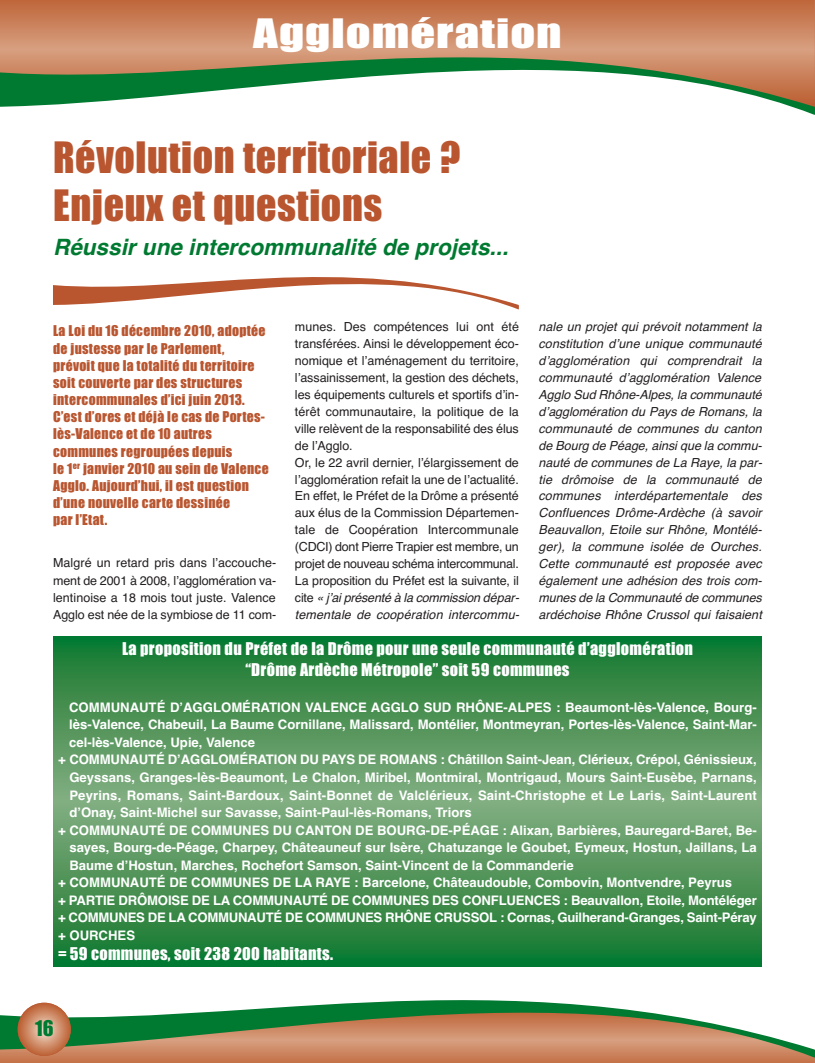
<style>
.page{position:relative;width:815px;height:1063px;background:#fff}
.page>*{position:absolute;margin:0;border:0;box-sizing:border-box;transform-origin:0 0}
.t1{font:40px/48px "Impact";letter-spacing:.015em;color:#b95630}
.t2{font:37.5px "Impact";letter-spacing:.02em;color:#fff;scale:1.3 1}
.t3{font:italic 700 22.5px "Helvetica";color:#007931}
.t4{font:20px "Impact";color:#007931}
.t5{font:16.25px/21.2px "Impact";letter-spacing:.02em;color:#fff;text-align:center}
.t6{font:13.75px/17.1px "Impact";letter-spacing:.02em;color:#b95630}
.t7{font:700 13.12px "Helvetica";color:#fff}
.t8{font:12.5px/16.9px "Helvetica";letter-spacing:-.005em;color:#231f20;text-align:justify}
.t9{font:italic 12.5px/16.9px "Helvetica";color:#231f20;text-align:justify}
.s1{font-style:italic}
</style>
<div class="page">
<svg style="left:0;top:0;width:815px;height:57px;background:#cc8560"></svg>
<svg style="left:0;top:57px;width:815px;height:58px"></svg>
<div style="left:0;top:1058px;width:815px;height:5px;background:#c6754c"></div>
<svg style="left:0;top:1000px;width:815px;height:58px"></svg>
<svg style="left:18px;top:1003px;width:53px;height:53px;background:#cd8966"></svg>
<svg style="left:53px;top:277px;width:466px;height:32px"></svg>
<svg style="left:53px;top:637px;width:709px;height:330px;background:#4a9256"></svg>
<h2 class="t2" style="left:253px;top:22px;width:239px">Agglomération</h2>
<h1 class="t1" style="left:53px;top:137px;width:409px">Révolution territoriale ?<br>Enjeux et questions</h1>
<h3 class="t3" style="left:53px;top:239px;width:461px">Réussir une intercommunalité de projets...</h3>
<p class="t8" style="left:295px;top:320px;width:228px;text-align:left">munes. Des compétences lui ont été transférées. Ainsi le développement éco&shy;nomique et lʼaménagement du territoire, lʼassainissement, la gestion des déchets, les équipements culturels et sportifs dʼin&shy;térêt communautaire, la politique de la ville relèvent de la responsabilité des élus de lʼAgglo.<br>Or, le 22 avril dernier, lʼélargissement de lʼagglomération refait la une de lʼactualité.<br>En effet, le Préfet de la Drôme a présenté aux élus de la Commission Départemen&shy;tale de Coopération Intercommunale (CDCI) dont Pierre Trapier est membre, un projet de nouveau schéma intercommunal.<br>La proposition du Préfet est la suivante, il c i t e <span class="s1">« j ʼaiprésenté à la commission dépar&shy;tementale de coopération intercommu-</span></p>
<p class="t9" style="left:539px;top:320px;width:227px">nale un projet qui prévoit notamment la constitution dʼune unique communauté dʼagglomération qui comprendrait la communauté dʼagglomération Valence Agglo Sud Rhône-Alpes,la communauté dʼagglomération du Pays de Romans, la communauté de communes du canton de Bourg de Péage,ainsique la commu&shy;nauté de communes de La Raye, la par&shy;tie drômoise de la communauté de communes interdépartementale des Confluences Drôme-Ardèche (à savoir Beauvallon, Etoile sur Rhône, Montélé&shy;ger), la commune isolée de Ourches.<br>Cette communauté est proposée avec également une adhésion des trois com&shy;munes de la Communauté de communes ardéchoise Rhône Crussol qui faisaient</p>
<p class="t5" style="left:122px;top:639px;width:572px">La proposition du Préfet de la Drôme pour une seule communauté d’agglomération “Drôme Ardèche Métropole” soit 59 communes</p>
<p class="t7" style="left:69px;top:702px;width:689px">COMMUNAUTÉ DʼAGGLOMÉRATION VALENCE AGGLO SUD RHÔNE-ALPES : Beaumont-lès-Valence, Bourg-</p>
<p class="t7" style="left:69px;top:720px;width:689px">lès-Valence, Chabeuil, La Baume Cornillane, Malissard, Montélier, Montmeyran, Portes-lès-Valence, Saint-Mar-</p>
<p class="t7" style="left:69px;top:738px;width:188px">cel-lès-Valence, Upie, Valence</p>
<p class="t7" style="left:58px;top:755px;width:700px">+ COMMUNAUTÉ DʼAGGLOMÉRATION DU PAYS DE ROMANS : Châtillon Saint-Jean, Clérieux, Crépol, Génissieux,</p>
<p class="t7" style="left:69px;top:773px;width:689px">Geyssans, Granges-lès-Beaumont, Le Chalon, Miribel, Montmiral, Montrigaud, Mours Saint-Eusèbe, Parnans,</p>
<p class="t7" style="left:69px;top:790px;width:689px">Peyrins, Romans, Saint-Bardoux, Saint-Bonnet de Valclérieux, Saint-Christophe et Le Laris, Saint-Laurent</p>
<p class="t7" style="left:69px;top:808px;width:404px">dʼOnay, Saint-Michel sur Savasse, Saint-Paul-lès-Romans, Triors</p>
<p class="t7" style="left:58px;top:825px;width:700px">+ COMMUNAUTÉ DE COMMUNES DU CANTON DE BOURG-DE-PÉAGE : Alixan, Barbières, Bauregard-Baret, Be-</p>
<p class="t7" style="left:69px;top:843px;width:689px">sayes, Bourg-de-Péage, Charpey, Châteauneuf sur Isère, Chatuzange le Goubet, Eymeux, Hostun, Jaillans, La</p>
<p class="t7" style="left:69px;top:860px;width:506px">Baume dʼHostun, Marches, Rochefort Samson, Saint-Vincent de la Commanderie</p>
<p class="t7" style="left:58px;top:878px;width:675px">+ COMMUNAUTÉ DE COMMUNES DE LA RAYE : Barcelone, Châteaudouble, Combovin, Montvendre, Peyrus</p>
<p class="t7" style="left:58px;top:895px;width:700px">+ PARTIE DRÔMOISE DE LA COMMUNAUTÉ DE COMMUNES DES CONFLUENCES : Beauvallon, Etoile, Montéléger</p>
<p class="t7" style="left:58px;top:913px;width:700px">+ COMMUNES DE LA COMMUNAUTÉ DE COMMUNES RHÔNE CRUSSOL : Cornas, Guilherand-Granges, Saint-Péray</p>
<p class="t7" style="left:58px;top:930px;width:78px">+ OURCHES</p>
<p class="t5" style="left:58px;top:944px;width:277px">= 59 communes, soit 238 200 habitants.</p>
<p class="t6" style="left:53px;top:323px;width:217px">La Loi du 16 décembre 2010, adoptée de justesse par le Parlement, prévoit que la totalité du territoire soit couverte par des structures intercommunales d’ici juin 2013.<br>C’est d’ores et déjà le cas de Portes&shy;lès-Valence et de 10 autres communes regroupées depuis<br>le 1<sup>er</sup> janvier 2010 au sein de Valence<br>Agglo. Aujourd’hui, il est question d’une nouvelle carte dessinée<br>par l’Etat.</p>
<p class="t8" style="left:53px;top:556px;width:225px">Malgré un retard pris dans lʼaccouche&shy;ment de 2001 à 2008, lʼagglomération va&shy;lentinoise a 18 mois tout juste. Valence Agglo est née de la symbiose de 11 com-</p>
<h3 class="t4" style="left:35px;top:1022px;width:20px">16</h3>
</div>
